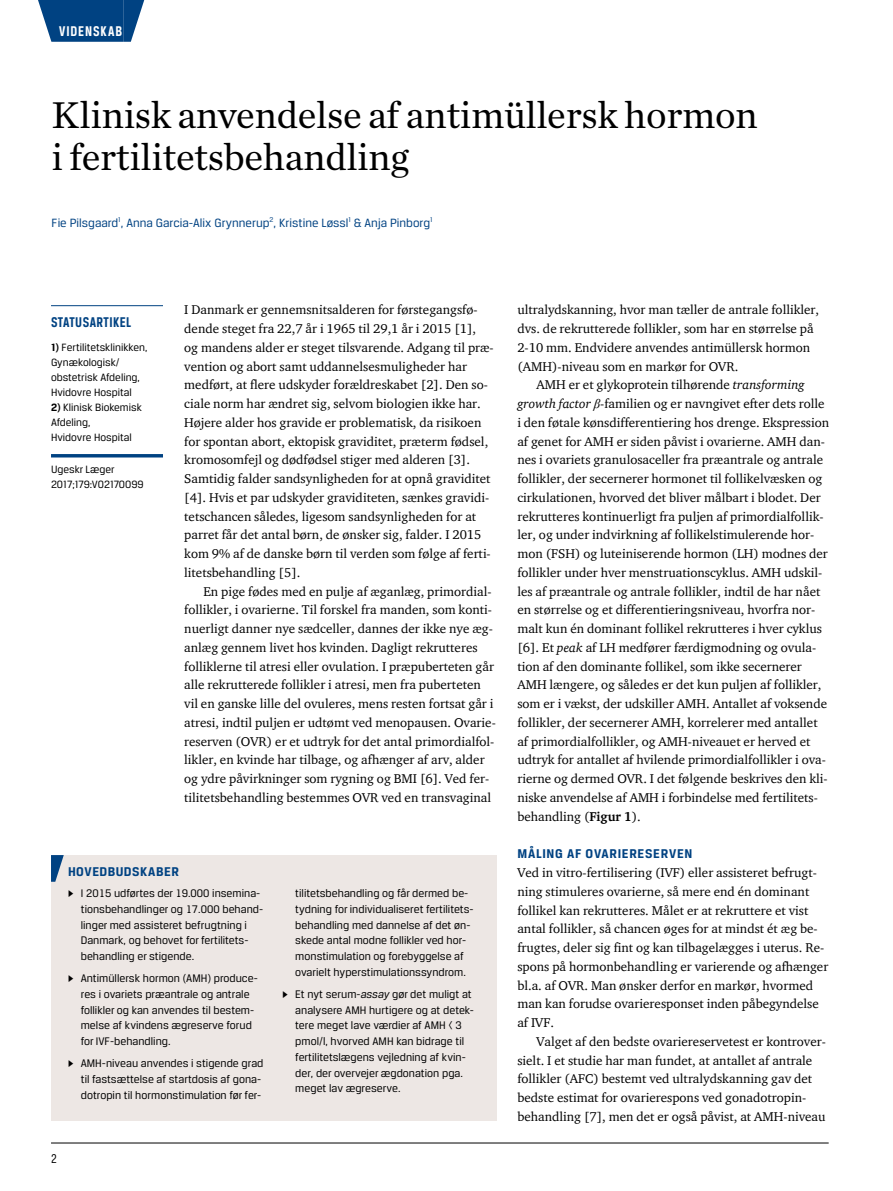
<style>
.page{position:relative;width:893px;height:1191px;background:#fff}
.page>*{position:absolute;margin:0;border:0;box-sizing:border-box;transform-origin:0 0}
.t1{font:39px/42px "Chronicle Text G1";letter-spacing:-.01em;color:#000}
.t2{font:700 15px "Breuer Condensed";letter-spacing:.03em;color:#004282}
.t3{font:700 15px "Breuer Condensed";letter-spacing:.065em;color:#fff}
.t4{font:700 13.5px "Breuer Text";letter-spacing:.045em;color:#004282}
.t5{font:13.5px "Breuer Condensed";color:#000}
.t6{font:13.05px/18.8px "ITC Charter Com";color:#000}
.t7{font:12.75px "Breuer Text";color:#004282}
.t8{font:11.7px/15.8px "Breuer Text";color:#000}
.t9{font:11.25px/15px "Breuer Text";color:#000}
.s1{font-weight:700}
.s2{font-family:"Greta Text"}
.s3{font-style:italic}
.s4{font-family:"Times New Roman";font-style:italic}
</style>
<div class="page">
<hr style="left:51px;top:1142px;width:778px;height:1px;background:#000">
<div style="left:59px;top:0;width:64px;height:42px;background:#004282"></div>
<svg style="left:38px;top:0;width:21px;height:42px"></svg>
<svg style="left:123px;top:0;width:21px;height:42px"></svg>
<hr style="left:51px;top:305px;width:112px;height:1px;background:#004282">
<hr style="left:51px;top:454px;width:112px;height:3px;background:#004282">
<div style="left:51px;top:855px;width:445px;height:265px;background:#ede7e4"></div>
<svg style="left:51px;top:855px;width:13px;height:26px"></svg>
<p class="t3" style="left:59px;top:23px;width:65px">VIDENSKAB</p>
<h1 class="t1" style="left:52px;top:92px;width:708px">Klinisk anvendelse af antimüllersk hormon i fertilitetsbehandling</h1>
<p class="t7" style="left:52px;top:215px;width:383px">Fie Pilsgaard<sup>1</sup>, Anna Garcia-Alix Grynnerup<sup>2</sup>, Kristine Løssl<sup>1</sup> &amp; Anja Pinborg<sup>1</sup></p>
<p class="t2" style="left:51px;top:314px;width:82px">STATUSARTIKEL</p>
<p class="t9" style="left:51px;top:340px;width:98px"><span class="s1">1)</span> Fertilitetsklinikken,<br>Gynækologisk/ obstetrisk Afdeling,<br>Hvidovre Hospital</p>
<p class="t9" style="left:51px;top:400px;width:92px"><span class="s1">2)</span> Klinisk Biokemisk<br>Afdeling,<br>Hvidovre Hospital</p>
<p class="t9" style="left:51px;top:461px;width:94px">Ugeskr Læger<br>2017;179:V02170099</p>
<p class="t6" style="left:184px;top:300px;width:311px">I Danmark er gennemsnitsalderen for førstegangsfø&shy;dende steget fra 22,7 år i 1965 til 29,1 år i 2015 [1],<br>og mandens alder er steget tilsvarende. Adgang til præ&shy;vention og abort samt uddannelsesmuligheder har medført, at flere udskyder forældreskabet [2]. Den so&shy;ciale norm har ændret sig, selvom biologien ikke har.<br>Højere alder hos gravide er problematisk, da risikoen for spontan abort, ektopisk graviditet, præterm fødsel, kromosomfejl og dødfødsel stiger med alderen [3].<br>Samtidig falder sandsynligheden for at opnå graviditet [4]. Hvis et par udskyder graviditeten, sænkes gravidi&shy;tetschancen således, ligesom sandsynligheden for at parret får det antal børn, de ønsker sig, falder. I 2015 kom 9% af de danske børn til verden som følge af ferti&shy;litetsbehandling [5].</p>
<p class="t6" style="left:184px;top:581px;width:313px;text-indent:19px">En pige fødes med en pulje af æganlæg, primordial&shy;follikler, i ovarierne. Til forskel fra manden, som konti&shy;nuerligt danner nye sædceller, dannes der ikke nye æg&shy;anlæg gennem livet hos kvinden. Dagligt rekrutteres folliklerne til atresi eller ovulation. I præpuberteten går alle rekrutterede follikler i atresi, men fra puberteten vil en ganske lille del ovuleres, mens resten fortsat går i atresi, indtil puljen er udtømt ved menopausen. Ovarie&shy;reserven (OVR) er et udtryk for det antal primordialfol&shy;likler, en kvinde har tilbage, og afhænger af arv, alder og ydre påvirkninger som rygning og BMI [6]. Ved fer&shy;tilitetsbehandling bestemmes OVR ved en transvaginal</p>
<p class="t4" style="left:68px;top:864px;width:112px">HOVEDBUDSKABER</p>
<p class="t8" style="left:81px;top:885px;width:184px;text-indent:-13px"><span class="s2">▶</span> I 2015 udførtes der 19.000 insemina&shy;tionsbehandlinger og 17.000 behand&shy;linger med assisteret befrugtning i Danmark, og behovet for fertilitets&shy;behandling er stigende.</p>
<p class="t8" style="left:81px;top:970px;width:179px;text-indent:-13px"><span class="s2">▶</span> Antimüllersk hormon (AMH) produce&shy;res i ovariets præantrale og antrale follikler og kan anvendes til bestem&shy;melse af kvindens ægreserve forud for IVF-behandling.</p>
<p class="t8" style="left:81px;top:1055px;width:184px;text-indent:-13px"><span class="s2">▶</span> AMH-niveau anvendes i stigende grad til fastsættelse af startdosis af gona&shy;dotropin til hormonstimulation før fer-</p>
<p class="t8" style="left:295px;top:885px;width:180px">tilitetsbehandling og får dermed be&shy;tydning for individualiseret fertilitets&shy;behandling med dannelse af det øn&shy;skede antal modne follikler ved hor&shy;monstimulation og forebyggelse af ovarielt hyperstimulationssyndrom.</p>
<p class="t8" style="left:295px;top:986px;width:180px;text-indent:-13px"><span class="s2">▶</span> Et nyt serum-<span class="s3">assay</span> gør det muligt at analysere AMH hurtigere og at detek&shy;tere meget lave værdier af AMH &lt; 3 pmol/l, hvorved AMH kan bidrage til fertilitetslægens vejledning af kvin&shy;der, der overvejer ægdonation pga. meget lav ægreserve.</p>
<p class="t5" style="left:51px;top:1150px;width:7px">2</p>
<p class="t6" style="left:517px;top:300px;width:303px">ultralydskanning, hvor man tæller de antrale follikler, dvs. de rekrutterede follikler, som har en størrelse på 2-10 mm. Endvidere anvendes antimüllersk hormon (AMH)-niveau som en markør for OVR.</p>
<p class="t6" style="left:517px;top:375px;width:313px;text-indent:19px">AMH er et glykoprotein tilhørende <span class="s3">transforming growth factor</span> <span class="s4">β</span>-familien og er navngivet efter dets rolle i den føtale kønsdifferentiering hos drenge. Ekspression af genet for AMH er siden påvist i ovarierne. AMH dan&shy;nes i ovariets granulosaceller fra præantrale og antrale follikler, der secernerer hormonet til follikelvæsken og cirkulationen, hvorved det bliver målbart i blodet. Der rekrutteres kontinuerligt fra puljen af primordialfollik&shy;ler, og under indvirkning af follikelstimulerende hor&shy;mon (FSH) og luteiniserende hormon (LH) modnes der follikler under hver menstruationscyklus. AMH udskil&shy;les af præantrale og antrale follikler, indtil de har nået en størrelse og et differentieringsniveau, hvorfra nor&shy;malt kun én dominant follikel rekrutteres i hver cyklus [6]. Et <span class="s3">peak</span> af LH medfører færdigmodning og ovula&shy;tion af den dominante follikel, som ikke secernerer AMH længere, og således er det kun puljen af follikler, som er i vækst, der udskiller AMH. Antallet af voksende follikler, der secernerer AMH, korrelerer med antallet af primordialfollikler, og AMH-niveauet er herved et udtryk for antallet af hvilende primordialfollikler i ova&shy;rierne og dermed OVR. I det følgende beskrives den kli&shy;niske anvendelse af AMH i forbindelse med fertilitets&shy;behandling (<span class="s1">Figur 1</span>).</p>
<p class="t4" style="left:517px;top:846px;width:177px">MÅLING AF OVARIERESERVEN</p>
<p class="t6" style="left:517px;top:863px;width:312px">Ved in vitro-fertilisering (IVF) eller assisteret befrugt&shy;ning stimuleres ovarierne, så mere end én dominant follikel kan rekrutteres. Målet er at rekruttere et vist antal follikler, så chancen øges for at mindst ét æg be&shy;frugtes, deler sig fint og kan tilbagelægges i uterus. Re&shy;spons på hormonbehandling er varierende og afhænger bl.a. af OVR. Man ønsker derfor en markør, hvormed man kan forudse ovarieresponset inden påbegyndelse af IVF.</p>
<p class="t6" style="left:517px;top:1031px;width:310px;text-indent:19px">Valget af den bedste ovariereservetest er kontrover&shy;sielt. I et studie har man fundet, at antallet af antrale follikler (AFC) bestemt ved ultralydskanning gav det bedste estimat for ovarierespons ved gonadotropin&shy;behandling [7], men det er også påvist, at AMH-niveau</p>
</div>
